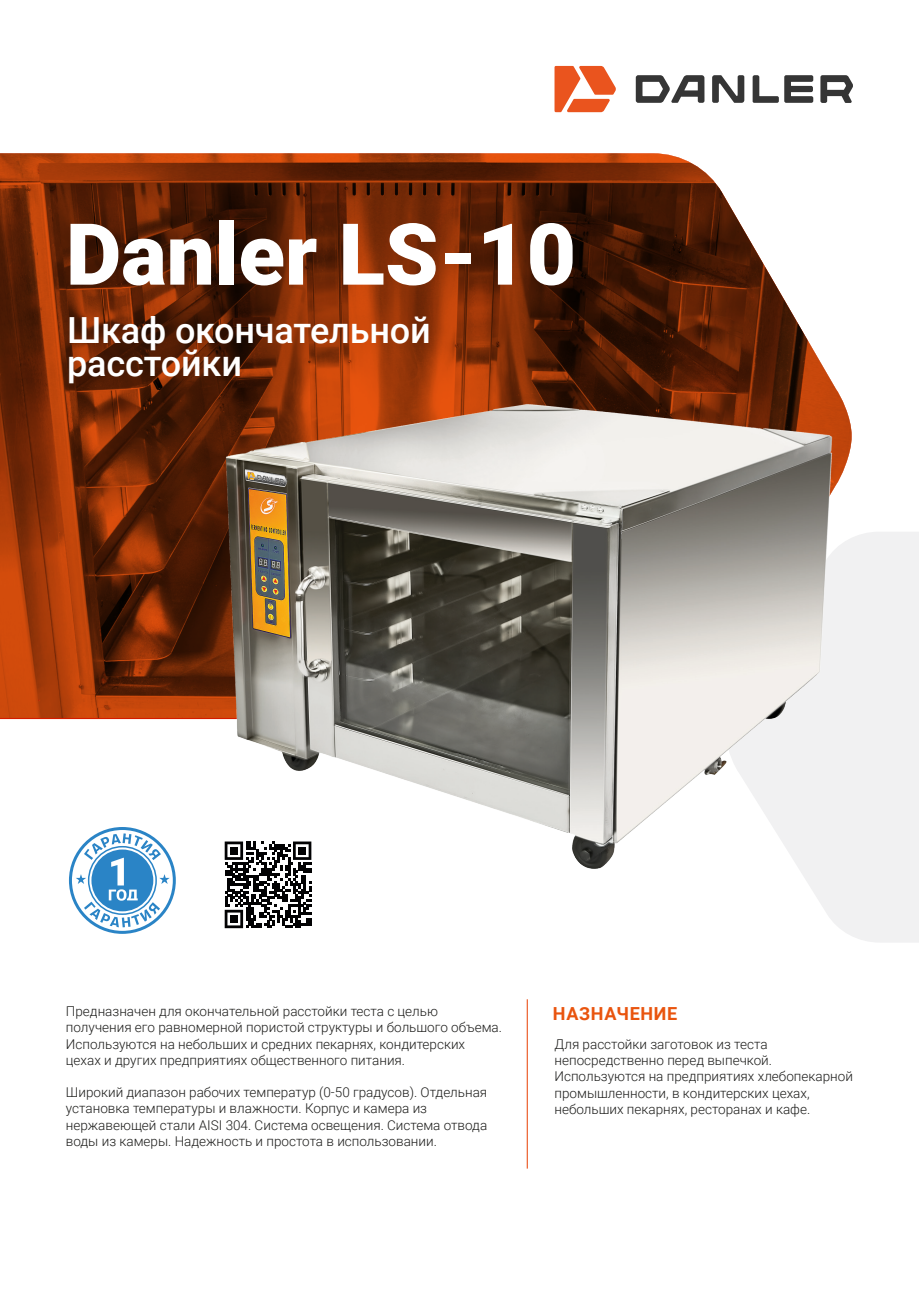
<style>
.page{position:relative;width:919px;height:1289px;background:#fff}
.page>*{position:absolute;margin:0;border:0;box-sizing:border-box;transform-origin:0 0}
.Стиль_абзаца_2{font:900 85.5px "Roboto";color:#fff}
.Стиль_абзаца_3{font:500 36px/33px "Roboto";letter-spacing:-.005em;color:#fff}
.Стиль_абзаца_1{font:700 18px "Roboto";letter-spacing:.035em;color:#e9540e}
.t1{font:300 13.5px/16.2px "Roboto";color:#1d1d1b}
</style>
<div class="page">
<svg style="left:0;top:153px;width:815px;height:566px;background:#763213"></svg>
<svg style="left:752px;top:75px;width:26px;height:28px"></svg>
<svg style="left:712px;top:75px;width:32px;height:28px"></svg>
<svg style="left:635px;top:75px;width:69px;height:28px"></svg>
<svg style="left:784px;top:75px;width:29px;height:28px"></svg>
<svg style="left:820px;top:75px;width:33px;height:28px"></svg>
<svg style="left:554px;top:66px;width:62px;height:46px"></svg>
<svg style="left:68px;top:827px;width:108px;height:107px"></svg>
<hr style="left:526px;top:999px;width:2px;height:169px;background:#ea541e">
<div style="left:874px;top:532px;width:44px;height:410px;background:#f1f1f2"></div>
<img style="left:177px;top:353px;width:697px;height:589px">
<div style="left:219px;top:836px;width:97px;height:97px;background:#fff"></div>
<svg style="left:225px;top:841px;width:86px;height:87px"></svg>
<div style="left:230px;top:846px;width:8px;height:8px;background:#020203"></div>
<div style="left:298px;top:846px;width:8px;height:8px;background:#020203"></div>
<div style="left:230px;top:915px;width:8px;height:7px;background:#020203"></div>
<p class="Стиль_абзаца_2" style="left:66px;top:194px;width:511px">Danler LS-10</p>
<p class="Стиль_абзаца_3" style="left:67px;top:312px;width:365px">Шкаф окончательной расстойки</p>
<p class="t1" style="left:66px;top:1002px;width:437px">Предназначен для окончательной расстойки теста с целью получения его равномерной пористой структуры и большого объема.<br>Используются на небольших и средних пекарнях, кондитерских цехах и других предприятиях общественного питания.</p>
<p class="t1" style="left:66px;top:1083px;width:423px">Широкий диапазон рабочих температур (0-50 градусов). Отдельная установка температуры и влажности. Корпус и камера из нержавеющей стали AISI 304. Система освещения. Система отвода воды из камеры. Надежность и простота в использовании.</p>
<p class="Стиль_абзаца_1" style="left:552px;top:1000px;width:126px">НАЗНАЧЕНИЕ</p>
<p class="t1" style="left:554px;top:1035px;width:300px">Для расстойки заготовок из теста непосредственно перед выпечкой.<br>Используются на предприятиях хлебопекарной промышленности, в кондитерских цехах, небольших пекарнях, ресторанах и кафе.</p>
</div>
